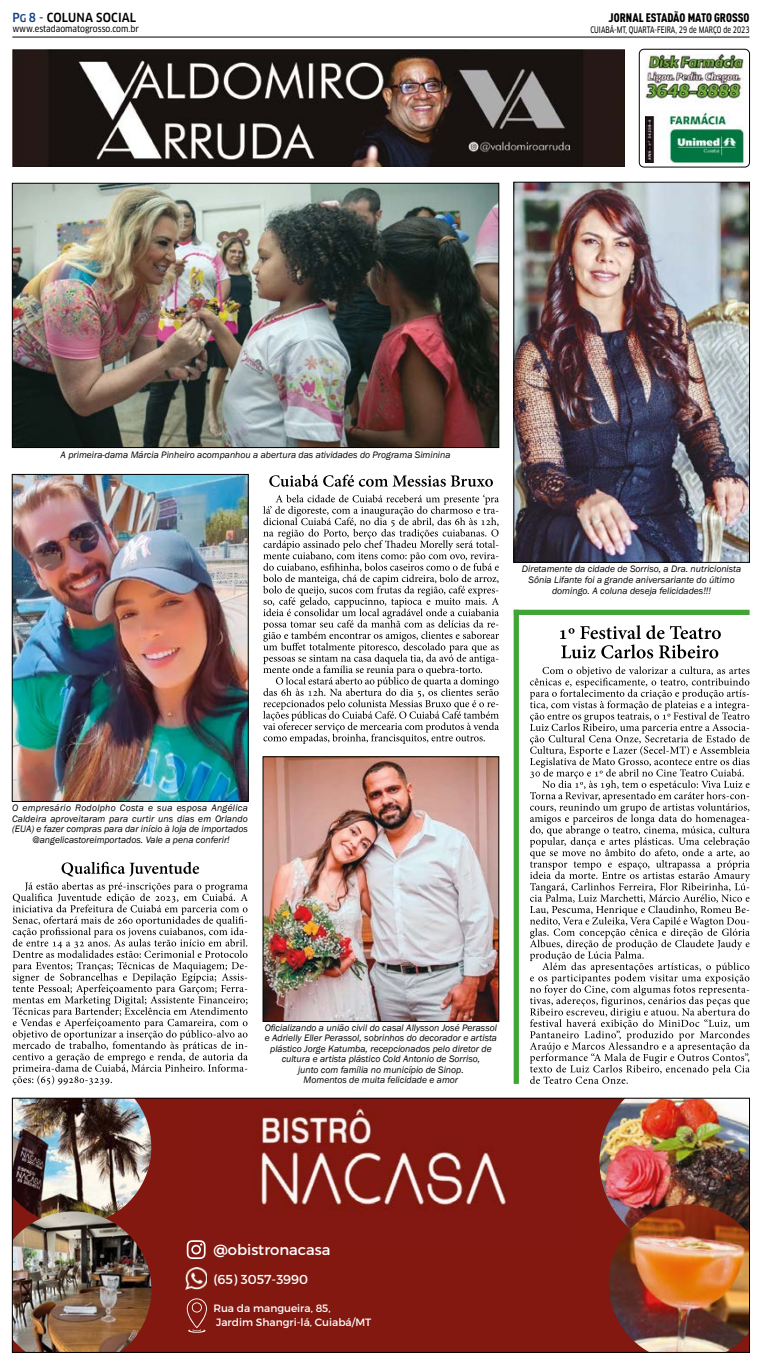
<style>
.page{position:relative;width:762px;height:1365px;background:#fff}
.page>*{position:absolute;margin:0;border:0;box-sizing:border-box;transform-origin:0 0}
.t1{font:14.79px "Montserrat";color:#fff}
.t2{font:12.95px "Montserrat";color:#fff}
.t3{font:12.25px "DIN Cond Black Alternate";color:#000}
.t4{font:500 condensed 12.25px "Clan OT";letter-spacing:.01em;color:#000}
.t5{font:10.59px/14.8px "Montserrat";color:#fff}
.t6{font:italic 9.62px/10.5px "Franklin Gothic";color:#000;text-align:center}
.t7{font:8.75px "Clan OT Narrow News";color:#000;scale:.8 1}
.t8{font:8.75px "Clan OT Narrow News";color:#000}
.s1{color:#17428b}
.s2{font-size:10.5px;color:#17428b}
</style>
<div class="page">
<img style="left:645px;top:55px;width:98px;height:107px">
<div style="left:639px;top:49px;width:110px;height:118px;border:1px solid #000;border-radius:5px"></div>
<img style="left:12px;top:49px;width:612px;height:118px">
<hr style="left:12px;top:37px;width:737px;height:1px;background:#000">
<div style="left:12px;top:1098px;width:737px;height:254px;background:#821810"></div>
<img style="left:14px;top:1099px;width:137px;height:112px">
<img style="left:14px;top:1211px;width:137px;height:139px">
<img style="left:205px;top:1108px;width:302px;height:136px">
<svg style="left:187px;top:1240px;width:18px;height:18px"></svg>
<img style="left:185px;top:1267px;width:22px;height:22px">
<svg style="left:187px;top:1298px;width:20px;height:34px"></svg>
<img style="left:599px;top:1099px;width:148px;height:105px">
<img style="left:608px;top:1204px;width:139px;height:146px">
<div style="left:12px;top:1097px;width:737px;height:255px;border:1px solid #000"></div>
<img style="left:14px;top:185px;width:483px;height:261px">
<div style="left:12px;top:183px;width:487px;height:265px;border:1px solid #000"></div>
<img style="left:515px;top:184px;width:232px;height:376px">
<div style="left:513px;top:182px;width:236px;height:380px;border:1px solid #000"></div>
<svg style="left:530px;top:666px;width:220px;height:417px"></svg>
<svg style="left:560px;top:625px;width:160px;height:33px"></svg>
<div style="left:513px;top:609px;width:236px;height:6px;background:#3fa535"></div>
<div style="left:513px;top:609px;width:6px;height:474px;background:#3fa535"></div>
<img style="left:265px;top:758px;width:232px;height:261px">
<div style="left:263px;top:756px;width:236px;height:265px;border:1px solid #000"></div>
<img style="left:14px;top:476px;width:232px;height:323px">
<div style="left:12px;top:474px;width:236px;height:327px;border:1px solid #000"></div>
<svg style="left:13px;top:861px;width:235px;height:224px"></svg>
<svg style="left:263px;top:494px;width:236px;height:249px"></svg>
<svg style="left:269px;top:474px;width:224px;height:12px"></svg>
<p class="t4" style="left:12px;top:10px;width:125px"><span class="s1">P</span><span class="s2">G</span> <span class="s1">8 -</span> COLUNA SOCIAL</p>
<p class="t8" style="left:12px;top:24px;width:128px">www.estadaomatogrosso.com.br</p>
<p class="t3" style="left:608px;top:10px;width:142px">JORNAL ESTADÃO MATO GROSSO</p>
<p class="t7" style="left:590px;top:25px;width:200px">CUIABÁ-MT, QUARTA-FEIRA, 29 de MARÇO de 2023</p>
<p class="t6" style="left:61px;top:449px;width:391px">A primeira-dama Márcia Pinheiro acompanhou a abertura das atividades do Programa Siminina</p>
<p class="t6" style="left:522px;top:564px;width:221px">Diretamente da cidade de Sorriso, a Dra. nutricionista<br>Sônia Lifante foi a grande aniversariante do último domingo. A coluna deseja felicidades!!!</p>
<p class="t6" style="left:12px;top:802px;width:237px">O empresário Rodolpho Costa e sua esposa Angélica Caldeira aproveitaram para curtir uns dias em Orlando (EUA) e fazer compras para dar início à loja de importados @angelicastoreimportados. Vale a pena conferir!</p>
<p class="t6" style="left:265px;top:1022px;width:234px">Oficializando a união civil do casal Allysson José Perassol e Adrielly Eller Perassol, sobrinhos do decorador e artista plástico Jorge Katumba, recepcionados pelo diretor de cultura e artista plástico Cold Antonio de Sorriso,<br>junto com família no município de Sinop.<br>Momentos de muita felicidade e amor</p>
<h1 class="t1" style="left:213px;top:1240px;width:119px">@obistronacasa</h1>
<h2 class="t2" style="left:213px;top:1270px;width:96px">(65) 3057-3990</h2>
<p class="t5" style="left:213px;top:1300px;width:159px">Rua da mangueira, 85,<br>Jardim Shangri-lá, Cuiabá/MT</p>
</div>
